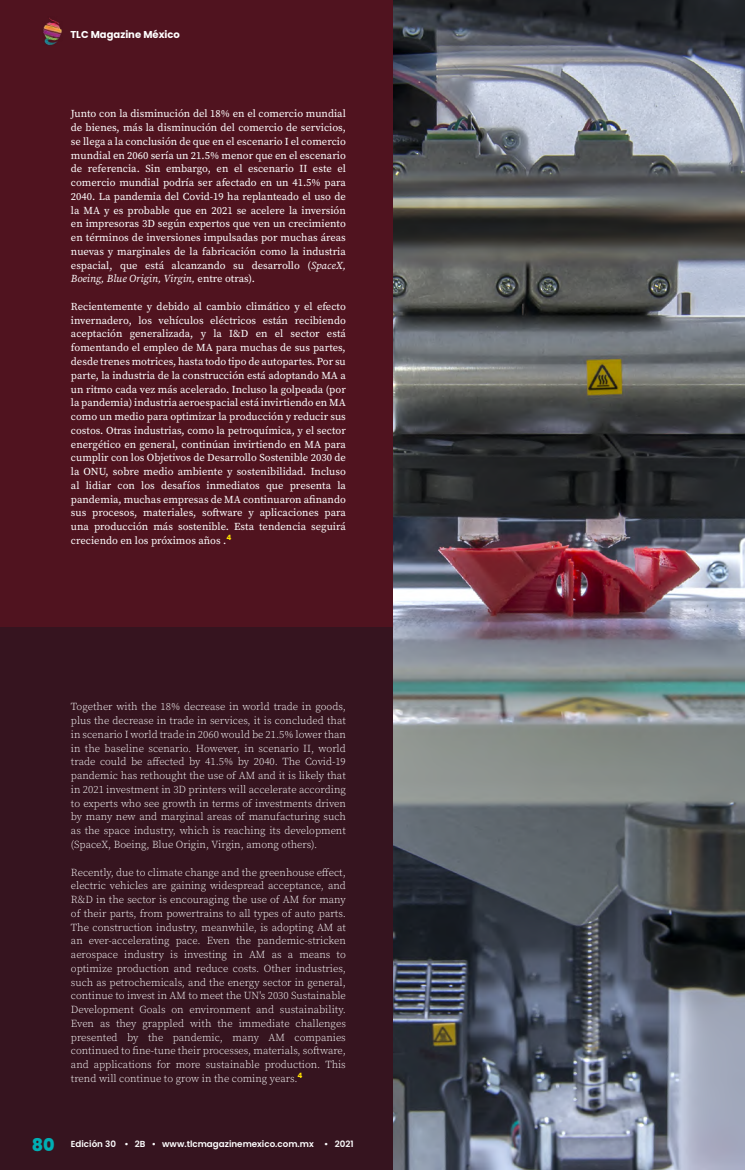
<style>
.page{position:relative;width:745px;height:1170px;background:#fff}
.page>*{position:absolute;margin:0;border:0;box-sizing:border-box;transform-origin:0 0}
.t1{font:10.62px/13.8px "Source Serif Pro";color:#fff;text-align:justify}
.t2{font:300 10.62px/13.8px "Source Serif Pro";color:#fff;text-align:justify}
.t3{font:700 10px "Poppins";color:#fff}
.t4{font:600 8.75px "Poppins";color:#fff}
.s1{font-style:italic}
.s2{font-weight:800;font-size:17.5px;color:#00afb4}
</style>
<div class="page">
<img style="left:392px;top:0;width:352px;height:1169px">
<div style="left:0;top:0;width:392px;height:627px;background:#50131f"></div>
<div style="left:0;top:627px;width:392px;height:542px;background:#36141f"></div>
<img style="left:43px;top:18px;width:19px;height:28px">
<p class="t3" style="left:70px;top:29px;width:111px">TLC Magazine México</p>
<p class="t1" style="left:71px;top:107px;width:276px">Junto con la disminución del 18% en el comercio mundial de bienes, más la disminución del comercio de servicios, se llega a la conclusión de que en el escenario I el comercio mundial en 2060 sería un 21.5% menor que en el escenario de referencia. Sin embargo, en el escenario II este el comercio mundial podría ser afectado en un 41.5% para 2040. La pandemia del Covid-19 ha replanteado el uso de la MA y es probable que en 2021 se acelere la inversión en impresoras 3D según expertos que ven un crecimiento en términos de inversiones impulsadas por muchas áreas nuevas y marginales de la fabricación como la industria espacial, que está alcanzando su desarrollo (<span class="s1">SpaceX, Boeing, Blue Origin, Virgin,</span> entre otras).</p>
<p class="t1" style="left:71px;top:299px;width:276px">Recientemente y debido al cambio climático y el efecto invernadero, los vehículos eléctricos están recibiendo aceptación generalizada, y la I&amp;D en el sector está fomentando el empleo de MA para muchas de sus partes, desde trenes motrices, hasta todo tipo de autopartes. Por su parte, la industria de la construcción está adoptando MA a un ritmo cada vez más acelerado. Incluso la golpeada (por la pandemia) industria aeroespacial está invirtiendo en MA como un medio para optimizar la producción y reducir sus costos. Otras industrias, como la petroquímica, y el sector energético en general, continúan invirtiendo en MA para cumplir con los Objetivos de Desarrollo Sostenible 2030 de la ONU, sobre medio ambiente y sostenibilidad. Incluso al lidiar con los desafíos inmediatos que presenta la pandemia, muchas empresas de MA continuaron afinando sus procesos, materiales, software y aplicaciones para una producción más sostenible. Esta tendencia seguirá creciendo en los próximos años .<sup>4</sup></p>
<p class="t2" style="left:71px;top:700px;width:276px">Together with the 18% decrease in world trade in goods, plus the decrease in trade in services, it is concluded that in scenario I world trade in 2060 would be 21.5% lower than in the baseline scenario. However, in scenario II, world trade could be affected by 41.5% by 2040. The Covid-19 pandemic has rethought the use of AM and it is likely that in 2021 investment in 3D printers will accelerate according to experts who see growth in terms of investments driven by many new and marginal areas of manufacturing such as the space industry, which is reaching its development (SpaceX, Boeing, Blue Origin, Virgin, among others).</p>
<p class="t2" style="left:71px;top:865px;width:276px">Recently, due to climate change and the greenhouse effect, electric vehicles are gaining widespread acceptance, and R&amp;D in the sector is encouraging the use of AM for many of their parts, from powertrains to all types of auto parts.<br>The construction industry, meanwhile, is adopting AM at an ever-accelerating pace. Even the pandemic-stricken aerospace industry is investing in AM as a means to optimize production and reduce costs. Other industries, such as petrochemicals, and the energy sector in general, continue to invest in AM to meet the UN's 2030 Sustainable Development Goals on environment and sustainability.<br>Even as they grappled with the immediate challenges presented by the pandemic, many AM companies continued to fine-tune their processes, materials, software, and applications for more sustainable production. This trend will continue to grow in the coming years.<sup>4</sup></p>
<p class="t4" style="left:32px;top:1138px;width:323px"><span class="s2">80</span> Edición 30 • 2B • www.tlcmagazinemexico.com.mx • 2021</p>
</div>
